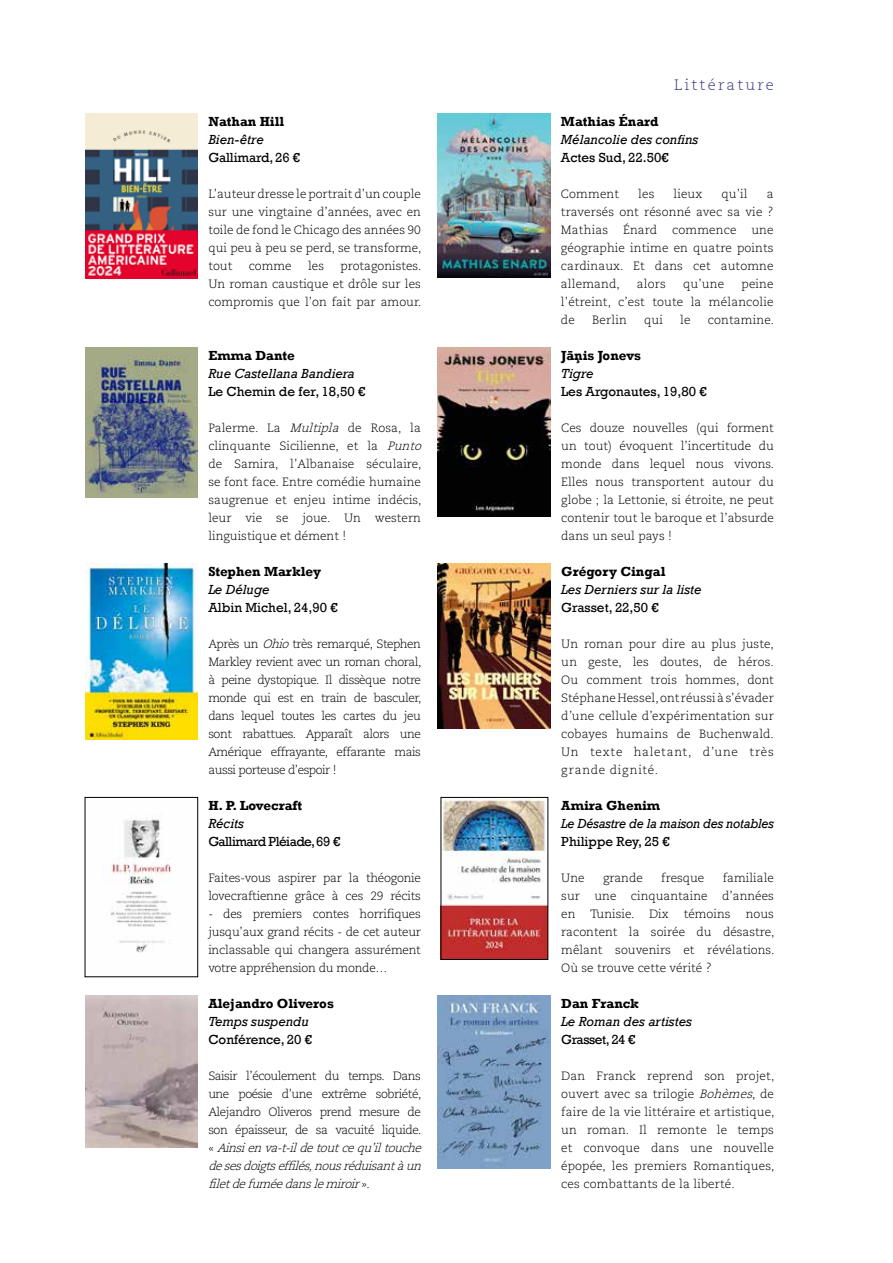
<style>
.page{position:relative;width:893px;height:1263px;background:#fff}
.page>*{position:absolute;margin:0;border:0;box-sizing:border-box;transform-origin:0 0}
.t1{font:300 15px "Caecilia LT";letter-spacing:.15em;color:#363c87}
.t2{font:13.5px "Rockwell";color:#000}
.t3{font:italic 13.5px "Rockwell";color:#000}
.t4{font:700 13.5px "Rockwell";color:#000}
.t5{font:italic 13.5px "Rockwell";color:#000;scale:.95 1}
.t6{font:13.5px "Rockwell";letter-spacing:-.04em;color:#000}
.t7{font:13.5px "Rockwell";letter-spacing:-.03em;color:#000}
.t8{font:300 12px/18px "Caecilia";color:#000;text-align:justify}
.t9{font:300 12px/18px "Caecilia";letter-spacing:-.04em;color:#000}
.t10{font:300 12px/18px "Caecilia";letter-spacing:-.02em;color:#000}
.s1{font-style:italic}
</style>
<div class="page">
<img style="left:85px;top:113px;width:113px;height:165px">
<img style="left:438px;top:995px;width:113px;height:173px">
<img style="left:85px;top:347px;width:113px;height:151px">
<img style="left:438px;top:347px;width:113px;height:170px">
<img style="left:85px;top:995px;width:113px;height:153px">
<img style="left:110px;top:819px;width:62px;height:134px">
<div style="left:85px;top:797px;width:113px;height:180px;border:1px solid #000"></div>
<img style="left:85px;top:563px;width:113px;height:177px">
<img style="left:438px;top:563px;width:113px;height:165px">
<img style="left:443px;top:799px;width:103px;height:159px">
<div style="left:441px;top:797px;width:107px;height:163px;border:1px solid #000"></div>
<img style="left:438px;top:113px;width:112px;height:165px">
<p class="t4" style="left:208px;top:113px;width:77px">Nathan Hill</p>
<p class="t3" style="left:208px;top:132px;width:57px">Bien-être</p>
<p class="t2" style="left:208px;top:150px;width:93px">Gallimard, 26 €</p>
<p class="t8" style="left:208px;top:185px;width:215px">L’auteur dresse le portrait d’un couple sur une vingtaine d’années, avec en toile de fond le Chicago des années 90 qui peu à peu se perd, se transforme, tout</p>
<p class="t8" style="left:208px;top:257px;width:215px;text-indent:132px">protagonistes.<br>Un roman caustique et drôle sur les compromis que l’on fait par amour.</p>
<p class="t8" style="left:249px;top:257px;width:45px">comme</p>
<p class="t8" style="left:308px;top:257px;width:18px">les</p>
<p class="t4" style="left:208px;top:347px;width:88px">Emma Dante</p>
<p class="t3" style="left:208px;top:366px;width:148px">Rue Castellana Bandiera</p>
<p class="t2" style="left:208px;top:384px;width:159px">Le Chemin de fer, 18,50 €</p>
<p class="t1" style="left:674px;top:76px;width:101px">Littérature</p>
<p class="t4" style="left:561px;top:113px;width:99px">Mathias Énard</p>
<p class="t3" style="left:561px;top:132px;width:139px">Mélancolie des confins</p>
<p class="t2" style="left:561px;top:150px;width:109px">Actes Sud, 22.50€</p>
<p class="t8" style="left:561px;top:185px;width:60px">Comment</p>
<p class="t8" style="left:638px;top:185px;width:18px">les</p>
<p class="t8" style="left:673px;top:185px;width:30px">lieux</p>
<p class="t8" style="left:721px;top:185px;width:28px">qu’il</p>
<p class="t8" style="left:561px;top:185px;width:214px;text-indent:206px">a traversés ont résonné avec sa vie ?<br>Mathias Énard commence une géographie intime en quatre points cardinaux. Et dans cet automne allemand,</p>
<p class="t8" style="left:561px;top:275px;width:214px;text-indent:181px">peine l’étreint, c’est toute la mélancolie de</p>
<p class="t8" style="left:637px;top:275px;width:30px">alors</p>
<p class="t8" style="left:683px;top:275px;width:43px">qu’une</p>
<p class="t8" style="left:592px;top:311px;width:36px">Berlin</p>
<p class="t8" style="left:644px;top:311px;width:20px">qui</p>
<p class="t8" style="left:680px;top:311px;width:12px">le</p>
<p class="t8" style="left:708px;top:311px;width:68px">contamine.</p>
<p class="t4" style="left:561px;top:347px;width:81px">Janis Jonevs</p>
<p class="t4" style="left:574px;top:347px;width:9px">ç</p>
<p class="t3" style="left:561px;top:366px;width:34px">Tigre</p>
<p class="t2" style="left:561px;top:384px;width:147px">Les Argonautes, 19,80 €</p>
<p class="t8" style="left:208px;top:419px;width:218px;text-align:left">Palerme. La <span class="s1">Multipla</span> de Rosa, la clinquante Sicilienne, et la <span class="s1">Punto </span>de Samira, l’Albanaise séculaire, se font face. Entre comédie humaine saugrenue et enjeu intime indécis, leur vie se joue. Un western linguistique et dément !</p>
<p class="t8" style="left:561px;top:419px;width:215px">Ces douze nouvelles (qui forment un tout) évoquent l’incertitude du monde dans lequel nous vivons.<br>Elles nous transportent autour du globe ; la Lettonie, si étroite, ne peut contenir tout le baroque et l’absurde dans un seul pays !</p>
<p class="t4" style="left:208px;top:563px;width:114px">Stephen Markley</p>
<p class="t3" style="left:208px;top:582px;width:63px">Le Déluge</p>
<p class="t2" style="left:208px;top:600px;width:131px">Albin Michel, 24,90 €</p>
<p class="t4" style="left:561px;top:563px;width:106px">Grégory Cingal</p>
<p class="t3" style="left:561px;top:582px;width:142px">Les Derniers sur la liste</p>
<p class="t2" style="left:561px;top:600px;width:99px">Grasset, 22,50 €</p>
<p class="t8" style="left:208px;top:635px;width:215px">Après un <span class="s1">Ohio</span>très remarqué, Stephen Markley revient avec un roman choral, à peine dystopique. Il dissèque notre monde qui est en train de basculer, dans lequel toutes les cartes du jeu sont rabattues. Apparaît alors une Amérique effrayante, effarante mais aussi porteuse d’espoir !</p>
<p class="t8" style="left:561px;top:635px;width:214px">Un roman pour dire au plus juste, un geste, les doutes, de héros.<br>Ou comment trois hommes, dont Stéphane Hessel, ont réussi à s’évader d’une cellule d’expérimentation sur cobayes humains de Buchenwald.<br>Un texte haletant, d’une très grande dignité.</p>
<p class="t4" style="left:208px;top:797px;width:95px">H. P. Lovecraft</p>
<p class="t3" style="left:208px;top:816px;width:37px">Récits</p>
<p class="t6" style="left:208px;top:834px;width:134px">Gallimard Pléiade, 69 €</p>
<p class="t10" style="left:208px;top:869px;width:214px">Faites-vous aspirer par la théogonie lovecraftienne grâce à ces 29 récits</p>
<p class="t8" style="left:208px;top:905px;width:214px">- des premiers contes horrifiques jusqu’aux grand récits - de cet auteur inclassable qui changera assurément votre appréhension du monde…</p>
<p class="t4" style="left:208px;top:995px;width:127px">Alejandro Oliveros</p>
<p class="t3" style="left:208px;top:1014px;width:102px">Temps suspendu</p>
<p class="t2" style="left:208px;top:1032px;width:105px">Conférence, 20 €</p>
<p class="t9" style="left:208px;top:1067px;width:218px">Saisir l’écoulement du temps. Dans une poésie d’une extrême sobriété, Alejandro Oliveros prend mesure de son épaisseur, de sa vacuité liquide. « <span class="s1">Ainsienva-t-ildetoutcequ’iltouche desesdoigtseffilés,nousréduisantàun filetdefuméedanslemiroir</span>» .</p>
<p class="t4" style="left:561px;top:797px;width:101px">Amira Ghenim</p>
<p class="t5" style="left:561px;top:816px;width:225px">Le Désastre de la maison des notables</p>
<p class="t2" style="left:561px;top:834px;width:110px">Philippe Rey, 25 €</p>
<p class="t8" style="left:561px;top:869px;width:25px">Une</p>
<p class="t8" style="left:603px;top:869px;width:41px">grande</p>
<p class="t8" style="left:661px;top:869px;width:45px">fresque</p>
<p class="t8" style="left:561px;top:869px;width:214px;text-indent:162px">familiale sur une cinquantaine d’années en Tunisie. Dix</p>
<p class="t8" style="left:684px;top:905px;width:48px">témoins</p>
<p class="t8" style="left:561px;top:905px;width:215px;text-indent:184px">nous racontent la soirée du désastre, mêlant souvenirs et révélations.<br>Où se trouve cette vérité ?</p>
<p class="t4" style="left:561px;top:995px;width:79px">Dan Franck</p>
<p class="t3" style="left:561px;top:1014px;width:132px">Le Roman des artistes</p>
<p class="t7" style="left:561px;top:1032px;width:76px">Grasset, 24 €</p>
<p class="t8" style="left:561px;top:1067px;width:215px">Dan Franck reprend son projet, ouvert avec sa trilogie <span class="s1">Bohèmes</span>, de faire de la vie littéraire et artistique, un roman. Il remonte le temps et convoque dans une nouvelle épopée, les premiers Romantiques, ces combattants de la liberté.</p>
</div>
